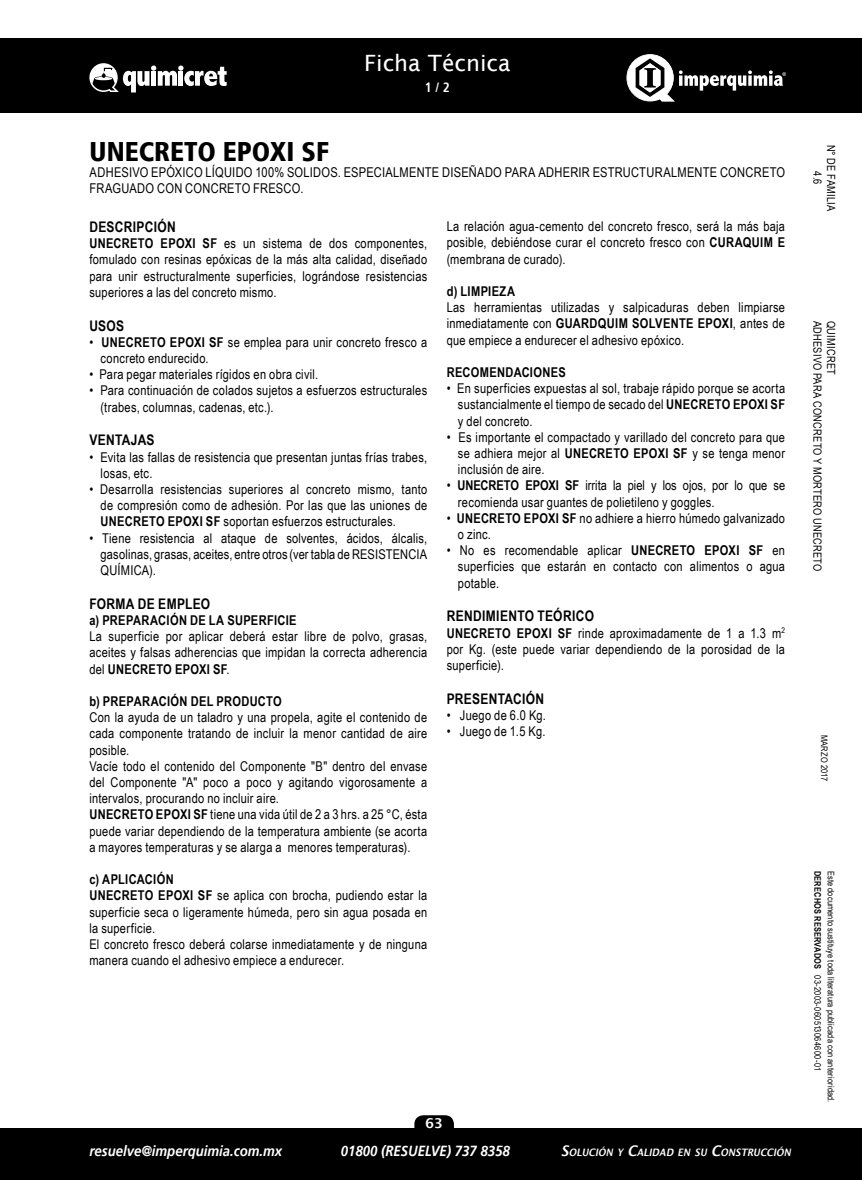
<style>
.page{position:relative;width:862px;height:1180px;background:#fff}
.page>*{position:absolute;margin:0;border:0;box-sizing:border-box;transform-origin:0 0}
.t1{font:900 condensed 27px "Frutiger 77";color:#000}
.t2{font:22.5px "Lucida Sans";color:#fff}
.t3{font:700 14.62px "Arial Narrow";letter-spacing:.02em;color:#000}
.t4{font:italic 700 14.62px "Frutiger 66";color:#fff;scale:.9 1}
.t5{font:13.5px/16.2px "Arial Narrow";letter-spacing:.02em;color:#000;text-align:justify}
.t6{font:700 13.5px "Arial Narrow";letter-spacing:.025em;color:#000}
.t7{font:700 condensed 13.5px "Frutiger 67";color:#fff}
.t8{font:600 13.5px "Lucida Sans";color:#fff}
.t9{font:11.25px/13.5px "Arial Narrow";letter-spacing:.025em;color:#000;text-align:center}
.t10{font:italic 600 10.35px "Lucida Sans";color:#fff;scale:.9 1}
.t11{font:9px/13.5px "Arial Narrow";letter-spacing:.02em;color:#000}
.t12{font:700 9px "Arial Narrow";letter-spacing:.025em;color:#000}
.s1{font-weight:700}
.s2{font-size:14.62px}
</style>
<div class="page">
<div style="left:0;top:1129px;width:861px;height:51px;background:#000"></div>
<div style="left:0;top:38px;width:861px;height:75px;background:#000"></div>
<svg style="left:89px;top:63px;width:137px;height:29px"></svg>
<svg style="left:626px;top:54px;width:159px;height:48px"></svg>
<div style="left:414px;top:1115px;width:39px;height:23px;background:#000;border-radius:9px"></div>
<h2 class="t2" style="left:364px;top:51px;width:148px">Ficha Técnica</h2>
<p class="t7" style="left:424px;top:80px;width:26px">1 / 2</p>
<h1 class="t1" style="left:90px;top:135px;width:241px">UNECRETO EPOXI SF</h1>
<p class="t5" style="left:90px;top:163px;width:696px">ADHESIVO EPÓXICO LÍQUIDO 100% SOLIDOS. ESPECIALMENTE DISEÑADO PARA ADHERIR ESTRUCTURALMENTE CONCRETO<br>FRAGUADO CON CONCRETO FRESCO.</p>
<p class="t3" style="left:89px;top:216px;width:88px">DESCRIPCIÓN</p>
<p class="t5" style="left:89px;top:235px;width:339px"><span class="s1">UNECRETO EPOXI SF</span> es un sistema de dos componentes, fomulado con resinas epóxicas de la más alta calidad, diseñado para unir estructuralmente superficies, lográndose resistencias superiores a las del concreto mismo.</p>
<p class="t3" style="left:89px;top:314px;width:36px">USOS</p>
<p class="t5" style="left:101px;top:333px;width:328px;text-indent:-11px">• <span class="s1">UNECRETO EPOXI SF</span> se emplea para unir concreto fresco a concreto endurecido.</p>
<p class="t5" style="left:89px;top:366px;width:230px">• Para pegar materiales rígidos en obra civil.</p>
<p class="t5" style="left:101px;top:382px;width:328px;text-indent:-11px">• Para continuación de colados sujetos a esfuerzos estructurales (trabes, columnas, cadenas, etc.).</p>
<p class="t3" style="left:89px;top:429px;width:67px">VENTAJAS</p>
<p class="t5" style="left:101px;top:448px;width:328px;text-indent:-11px">• Evita las fallas de resistencia que presentan juntas frías trabes, losas, etc.</p>
<p class="t5" style="left:101px;top:481px;width:328px;text-indent:-11px">• Desarrolla resistencias superiores al concreto mismo, tanto de compresión como de adhesión. Por las que las uniones de <span class="s1">UNECRETO EPOXI SF</span> soportan esfuerzos estructurales.</p>
<p class="t5" style="left:101px;top:529px;width:328px;text-indent:-11px">• Tiene resistencia al ataque de solventes, ácidos, álcalis, gasolinas, grasas, aceites, entre otros (ver tabla de RESISTENCIA QUÍMICA).</p>
<p class="t3" style="left:89px;top:592px;width:122px">FORMA DE EMPLEO</p>
<p class="t6" style="left:89px;top:610px;width:209px">a) PREPARACIÓN DE LA SUPERFICIE</p>
<p class="t5" style="left:89px;top:628px;width:339px">La superficie por aplicar deberá estar libre de polvo, grasas, aceites y falsas adherencias que impidan la correcta adherencia del <span class="s1">UNECRETO EPOXI SF</span>.</p>
<p class="t6" style="left:89px;top:691px;width:194px">b) PREPARACIÓN DEL PRODUCTO</p>
<p class="t5" style="left:89px;top:709px;width:339px;text-align:left">Con la ayuda de un taladro y una propela, agite el contenido de cada componente tratando de incluir la menor cantidad de aire posible.<br>Vacíe todo el contenido del Componente "B" dentro del envase del Componente "A" poco a poco y agitando vigorosamente a intervalos, procurando no incluir aire.<br><span class="s1">UNECRETO EPOXI SF</span> tiene una vida útil de 2 a 3 hrs. a 25 °C, ésta puede variar dependiendo de la temperatura ambiente (se acorta a mayores temperaturas y se alarga a menores temperaturas).</p>
<p class="t5" style="left:89px;top:871px;width:339px;text-align:left"><span class="s1">c) APLICACIÓN<br>UNECRETO EPOXI SF</span> se aplica con brocha, pudiendo estar la superficie seca o ligeramente húmeda, pero sin agua posada en la superficie.<br>El concreto fresco deberá colarse inmediatamente y de ninguna manera cuando el adhesivo empiece a endurecer.</p>
<p class="t5" style="left:446px;top:218px;width:340px">La relación agua-cemento del concreto fresco, será la más baja posible, debiéndose curar el concreto fresco con <span class="s1">CURAQUIM E </span>(membrana de curado).</p>
<p class="t6" style="left:446px;top:281px;width:70px">d) LIMPIEZA</p>
<p class="t5" style="left:446px;top:299px;width:340px">Las herramientas utilizadas y salpicaduras deben limpiarse inmediatamente con <span class="s1">GUARDQUIM SOLVENTE EPOXI</span>, antes de que empiece a endurecer el adhesivo epóxico.</p>
<p class="t6" style="left:446px;top:362px;width:120px">RECOMENDACIONES</p>
<p class="t5" style="left:457px;top:380px;width:328px;text-indent:-11px">• En superficies expuestas al sol, trabaje rápido porque se acorta sustancialmente el tiempo de secado del <span class="s1">UNECRETO EPOXI SF </span>y del concreto.</p>
<p class="t5" style="left:457px;top:428px;width:328px;text-indent:-11px">• Es importante el compactado y varillado del concreto para que se adhiera mejor al <span class="s1">UNECRETO EPOXI SF</span> y se tenga menor inclusión de aire.</p>
<p class="t5" style="left:457px;top:477px;width:328px;text-indent:-11px">• <span class="s1">UNECRETO EPOXI SF</span> irrita la piel y los ojos, por lo que se recomienda usar guantes de polietileno y goggles.</p>
<p class="t5" style="left:457px;top:509px;width:328px;text-indent:-11px">• <span class="s1">UNECRETO EPOXI SF</span> no adhiere a hierro húmedo galvanizado o zinc.</p>
<p class="t5" style="left:457px;top:542px;width:328px;text-indent:-11px">• No es recomendable aplicar <span class="s1">UNECRETO EPOXI SF</span> en superficies que estarán en contacto con alimentos o agua potable.</p>
<p class="t3" style="left:446px;top:605px;width:149px">RENDIMIENTO TEÓRICO</p>
<p class="t5" style="left:446px;top:624px;width:340px"><span class="s1">UNECRETO EPOXI SF</span> rinde aproximadamente de 1 a 1.3 m<sup>2 </sup>por Kg. (este puede variar dependiendo de la porosidad de la superficie).</p>
<p class="t3" style="left:446px;top:688px;width:99px">PRESENTACIÓN</p>
<p class="t5" style="left:446px;top:707px;width:101px">• Juego de 6.0 Kg.</p>
<p class="t5" style="left:446px;top:723px;width:100px">• Juego de 1.5 Kg.</p>
<p class="t8" style="left:425px;top:1115px;width:19px">63</p>
<p class="t4" style="left:89px;top:1142px;width:216px">resuelve@imperquimia.com.mx</p>
<p class="t4" style="left:340px;top:1142px;width:189px">01800 (RESUELVE) 737 8358</p>
<p class="t10" style="left:560px;top:1147px;width:257px"><span class="s2">S</span>OLUCIÓN Y <span class="s2">C</span>ALIDAD EN SU <span class="s2">C</span>ONSTRUCCIÓN</p>
<p class="t9" style="left:837px;top:144px;width:68px;rotate:90deg">N° DE FAMILIA<br>4.6</p>
<p class="t9" style="left:824px;top:321px;width:252px;rotate:90deg">ADHESIVO PARA CONCRETO Y MORTERO UNECRETO</p>
<p class="t9" style="left:837px;top:321px;width:56px;rotate:90deg">QUIMICRET</p>
<p class="t11" style="left:830px;top:735px;width:48px;rotate:90deg">MARZO 2017</p>
<p class="t12" style="left:823px;top:871px;width:100px;rotate:90deg">DERECHOS RESERVADOS</p>
<p class="t11" style="left:837px;top:975px;width:128px;text-indent:-105px;rotate:90deg">Este documento sustituye toda literatura publicada con anterioridad.<br>03-2003-060513064600-01</p>
</div>
